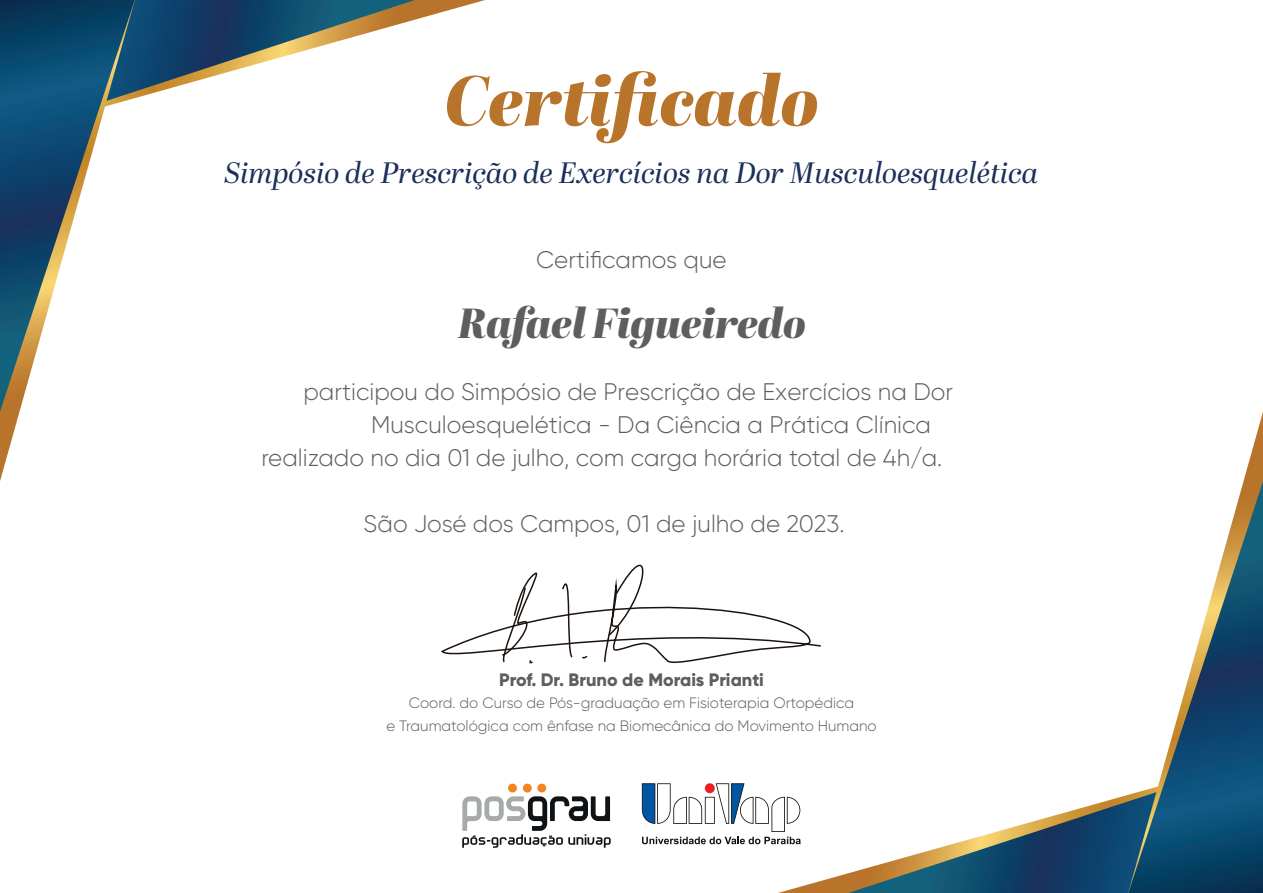
<style>
.page{position:relative;width:1263px;height:893px;background:#fff}
.page>*{position:absolute;margin:0;border:0;box-sizing:border-box;transform-origin:0 0}
.t1{font:italic 70.5px "Abril Fatface";color:#b8742a}
.t2{font:italic 42px "Abril Fatface";letter-spacing:-.015em;color:#5d5e5e}
.t3{font:italic 29.4px "Abril Display";color:#1b2f5b}
.t4{font:300 24px "Gilroy";color:#5d5e5e}
.t5{font:800 18px "Gilroy";color:#5d5e5e}
.t6{font:300 15px/22.5px "Gilroy";color:#5d5e5e;text-align:center}
</style>
<div class="page">
<svg style="left:415px;top:0;width:70px;height:20px"></svg>
<svg style="left:135px;top:0;width:280px;height:98px"></svg>
<svg style="left:0;top:412px;width:20px;height:69px"></svg>
<svg style="left:0;top:0;width:135px;height:412px"></svg>
<svg style="left:778px;top:844px;width:70px;height:49px"></svg>
<svg style="left:848px;top:795px;width:280px;height:98px"></svg>
<svg style="left:1243px;top:412px;width:20px;height:69px"></svg>
<svg style="left:1128px;top:481px;width:135px;height:412px"></svg>
<svg style="left:441px;top:564px;width:380px;height:100px"></svg>
<svg style="left:642px;top:783px;width:159px;height:61px"></svg>
<div style="left:508px;top:784px;width:9px;height:8px;background:#f58322;border-radius:50%"></div>
<div style="left:523px;top:784px;width:9px;height:8px;background:#f58322;border-radius:50%"></div>
<div style="left:537px;top:784px;width:9px;height:8px;background:#f58322;border-radius:50%"></div>
<svg style="left:462px;top:796px;width:149px;height:52px"></svg>
<h1 class="t1" style="left:444px;top:50px;width:376px">Certificado</h1>
<p class="t3" style="left:224px;top:152px;width:816px">Simpósio de Prescrição de Exercícios na Dor Musculoesquelética</p>
<p class="t4" style="left:536px;top:245px;width:192px">Certificamos que</p>
<h2 class="t2" style="left:458px;top:293px;width:349px">Rafael Figueiredo</h2>
<p class="t4" style="left:303px;top:377px;width:651px">participou do Simpósio de Prescrição de Exercícios na Dor</p>
<p class="t4" style="left:371px;top:410px;width:561px">Musculoesquelética - Da Ciência a Prática Clínica</p>
<p class="t4" style="left:261px;top:443px;width:682px">realizado no dia 01 de julho, com carga horária total de 4h/a.</p>
<p class="t4" style="left:363px;top:509px;width:483px">São José dos Campos, 01 de julho de 2023.</p>
<p class="t5" style="left:499px;top:668px;width:266px">Prof. Dr. Bruno de Morais Prianti</p>
<p class="t6" style="left:386px;top:692px;width:492px">Coord. do Curso de Pós-graduação em Fisioterapia Ortopédica<br>e Traumatológica com ênfase na Biomecânica do Movimento Humano</p>
</div>
